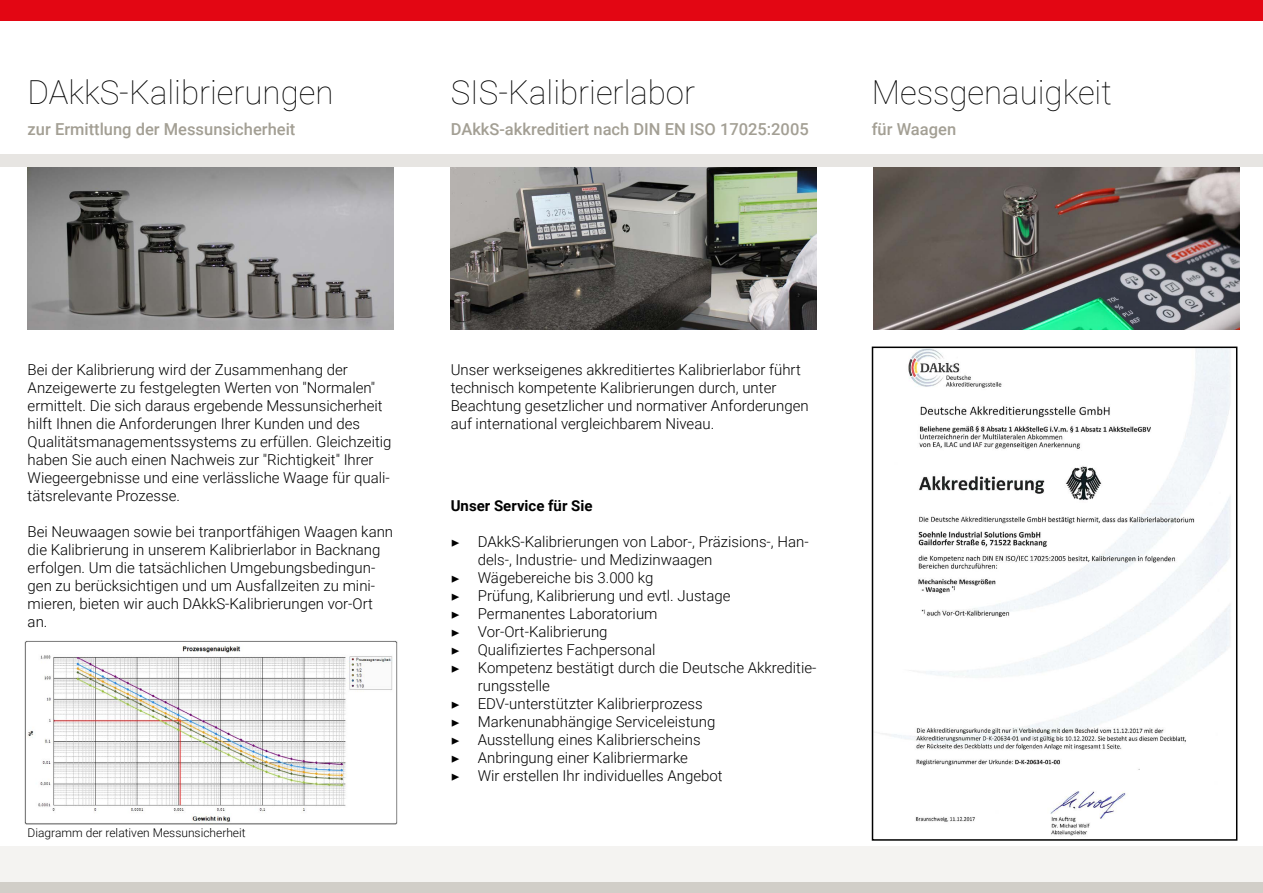
<style>
.page{position:relative;width:1263px;height:893px;background:#fff}
.page>*{position:absolute;margin:0;border:0;box-sizing:border-box;transform-origin:0 0}
.t1{font:100 33px "Roboto";color:#000}
.t2{font:500 16.5px "Roboto";color:#a39f94}
.t3{font:300 15px/18px "Roboto";color:#000}
.t4{font:700 15px "Roboto";color:#000}
.t5{font:300 12px "Roboto";color:#000}
.s1{font-family:"Minion Pro";font-weight:400}
</style>
<div class="page">
<img style="left:28px;top:167px;width:365px;height:162px">
<div style="left:0;top:0;width:1263px;height:21px;background:#e30613"></div>
<div style="left:0;top:154px;width:1263px;height:13px;background:#e7e5e2"></div>
<div style="left:0;top:881px;width:1263px;height:12px;background:#d1cec8"></div>
<div style="left:0;top:846px;width:1263px;height:35px;background:#f4f3f1"></div>
<img style="left:881px;top:350px;width:350px;height:486px">
<div style="left:872px;top:347px;width:365px;height:494px;border:2px solid #000"></div>
<img style="left:451px;top:167px;width:365px;height:162px">
<img style="left:874px;top:167px;width:365px;height:162px">
<img style="left:24px;top:640px;width:374px;height:184px">
<h1 class="t1" style="left:28px;top:69px;width:307px">DAkkS-Kalibrierungen</h1>
<p class="t2" style="left:28px;top:118px;width:269px">zur Ermittlung der Messunsicherheit</p>
<h1 class="t1" style="left:451px;top:69px;width:246px">SIS-Kalibrierlabor</h1>
<p class="t2" style="left:451px;top:118px;width:359px">DAkkS-akkreditiert nach DIN EN ISO 17025:2005</p>
<h1 class="t1" style="left:872px;top:69px;width:242px">Messgenauigkeit</h1>
<p class="t2" style="left:872px;top:118px;width:86px">für Waagen</p>
<p class="t3" style="left:28px;top:360px;width:365px">Bei der Kalibrierung wird der Zusammenhang der Anzeigewerte zu festgelegten Werten von "Normalen" ermittelt. Die sich daraus ergebende Messunsicherheit hilft Ihnen die Anforderungen Ihrer Kunden und des Qualitätsmanagementssystems zu erfüllen. Gleichzeitig haben Sie auch einen Nachweis zur "Richtigkeit" Ihrer Wiegeergebnisse und eine verlässliche Waage für quali&shy;tätsrelevante Prozesse.</p>
<p class="t3" style="left:28px;top:522px;width:367px">Bei Neuwaagen sowie bei tranportfähigen Waagen kann die Kalibrierung in unserem Kalibrierlabor in Backnang erfolgen. Um die tatsächlichen Umgebungsbedingun&shy;gen zu berücksichtigen und um Ausfallzeiten zu mini&shy;mieren, bieten wir auch DAkkS-Kalibrierungen vor-Ort an.</p>
<p class="t5" style="left:28px;top:824px;width:220px">Diagramm der relativen Messunsicherheit</p>
<p class="t3" style="left:451px;top:360px;width:359px">Unser werkseigenes akkreditiertes Kalibrierlabor führt technisch kompetente Kalibrierungen durch, unter Beachtung gesetzlicher und normativer Anforderungen auf international vergleichbarem Niveau.</p>
<p class="t4" style="left:451px;top:495px;width:143px">Unser Service für Sie</p>
<p class="t3" style="left:451px;top:532px;width:359px"><span class="s1">▶</span> DAkkS-Kalibrierungen von Labor-, Präzisions-, Han-</p>
<p class="t3" style="left:478px;top:550px;width:236px">dels-, Industrie- und Medizinwaagen</p>
<p class="t3" style="left:451px;top:568px;width:204px"><span class="s1">▶</span> Wägebereiche bis 3.000 kg</p>
<p class="t3" style="left:451px;top:586px;width:281px"><span class="s1">▶</span> Prüfung, Kalibrierung und evtl. Justage</p>
<p class="t3" style="left:451px;top:604px;width:208px"><span class="s1">▶</span> Permanentes Laboratorium</p>
<p class="t3" style="left:451px;top:622px;width:158px"><span class="s1">▶</span> Vor-Ort-Kalibrierung</p>
<p class="t3" style="left:451px;top:640px;width:206px"><span class="s1">▶</span> Qualifiziertes Fachpersonal</p>
<p class="t3" style="left:451px;top:658px;width:367px"><span class="s1">▶</span> Kompetenz bestätigt durch die Deutsche Akkreditie-</p>
<p class="t3" style="left:478px;top:676px;width:74px">rungsstelle</p>
<p class="t3" style="left:451px;top:694px;width:253px"><span class="s1">▶</span> EDV-unterstützter Kalibrierprozess</p>
<p class="t3" style="left:451px;top:712px;width:266px"><span class="s1">▶</span> Markenunabhängige Serviceleistung</p>
<p class="t3" style="left:451px;top:730px;width:251px"><span class="s1">▶</span> Ausstellung eines Kalibrierscheins</p>
<p class="t3" style="left:451px;top:748px;width:239px"><span class="s1">▶</span> Anbringung einer Kalibriermarke</p>
<p class="t3" style="left:451px;top:766px;width:273px"><span class="s1">▶</span> Wir erstellen Ihr individuelles Angebot</p>
</div>
